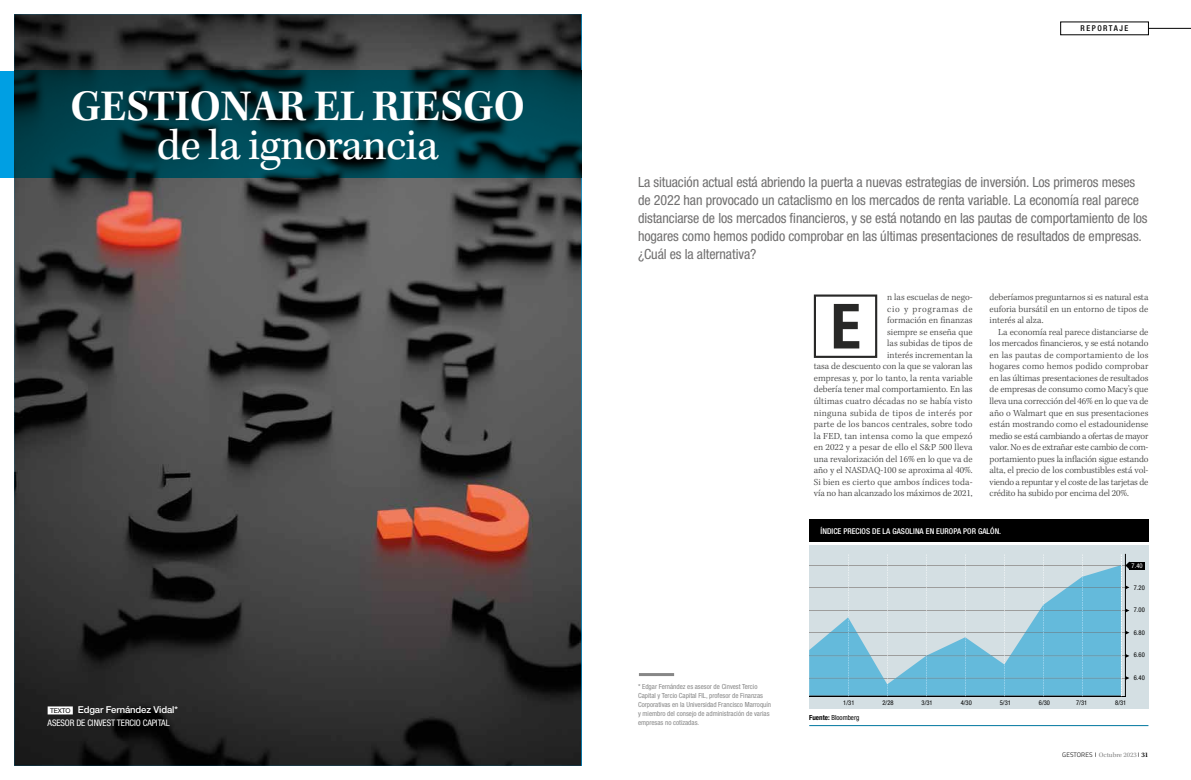
<style>
.page{position:relative;width:1191px;height:780px;background:#fff}
.page>*{position:absolute;margin:0;border:0;box-sizing:border-box;transform-origin:0 0}
.t1{font:700 condensed 62.3px "Helvetica Neue LT Std";color:#282827}
.t2{font:600 45px "Kepler Std";letter-spacing:-.01em;color:#fff}
.t3{font:45px "Kepler Std";letter-spacing:-.015em;color:#fff}
.t4{font:condensed 14px/18px "Helvetica Neue LT Std";letter-spacing:-.005em;color:#706f6f}
.t5{font:300 9.5px/11.5px "Kepler Std";letter-spacing:.005em;color:#3c3c3b;text-align:justify}
.t6{font:500 9.5px "Helvetica Neue LT Std";letter-spacing:-.015em;color:#fff}
.t7{font:condensed 9px "Helvetica Neue LT Std";letter-spacing:-.01em;color:#fff}
.t8{font:500 condensed 8px "Helvetica Neue LT Std";letter-spacing:.005em;color:#fff}
.t9{font:500 condensed 8px "Helvetica Neue LT Std";letter-spacing:.19em;color:#000}
.t10{font:condensed 7px/9px "Helvetica Neue LT Std";color:#878787}
.t11{font:7px "Kepler Std";color:#878787}
.t12{font:condensed 7px "Helvetica Neue LT Std";color:#000}
.t13{font:condensed 6.5px "Helvetica Neue LT Std";color:#000}
.t14{font:condensed 6.5px "Helvetica Neue LT Std";color:#fff}
.s1{font-weight:400;font-size:6.7px;color:#000}
.s2{font-weight:700}
.s3{font-family:"Titillium";font-weight:300;font-size:6.5px;color:#000}
.s4{font-weight:600;color:#000}
</style>
<div class="page">
<img style="left:14px;top:14px;width:567px;height:751px">
<div style="left:48px;top:706px;width:25px;height:8px;background:#fff"></div>
<div style="left:0;top:71px;width:14px;height:106px;background:#009fe3"></div>
<img style="left:14px;top:71px;width:567px;height:106px">
<div style="left:814px;top:294px;width:63px;height:64px;border:2px solid #282827"></div>
<hr style="left:639px;top:673px;width:35px;height:3px;background:#878787">
<div style="left:809px;top:545px;width:339px;height:164px;background:#d4dfe3"></div>
<div style="left:1129px;top:561px;width:15px;height:8px;background:#000"></div>
<svg style="left:809px;top:554px;width:320px;height:142px"></svg>
<div style="left:809px;top:520px;width:339px;height:22px;background:#000"></div>
<hr style="left:809px;top:725px;width:339px;height:1px;background:#00779f">
<hr style="left:1148px;top:28px;width:43px;height:1px;background:#000">
<h2 class="t2" style="left:70px;top:81px;width:456px">GESTIONAR EL RIESGO</h2>
<h2 class="t3" style="left:157px;top:120px;width:283px">de la ignorancia</h2>
<p class="t6" style="left:50px;top:704px;width:129px"><span class="s1">TEXTO</span> Edgar Fernández Vidal*</p>
<p class="t7" style="left:48px;top:717px;width:123px">ASESOR DE CINVEST TERCIO CAPITAL</p>
<p class="t9" style="left:1080px;top:24px;width:49px">REPORTAJE</p>
<p class="t4" style="left:638px;top:173px;width:511px">La situación actual está abriendo la puerta a nuevas estrategias de inversión. Los primeros meses de 2022 han provocado un cataclismo en los mercados de renta variable. La economía real parece distanciarse de los mercados financieros, y se está notando en las pautas de comportamiento de los hogares como hemos podido comprobar en las últimas presentaciones de resultados de empresas. ¿Cuál es la alternativa?</p>
<p class="t5" style="left:989px;top:292px;width:160px">deberíamos preguntarnos si es natural esta euforia bursátil en un entorno de tipos de interés al alza.</p>
<p class="t5" style="left:989px;top:326px;width:160px;text-indent:9px">La economía real parece distanciarse de los mercados financieros, y se está notando en las pautas de comportamiento de los hogares como hemos podido comprobar en las últimas presentaciones de resultados de empresas de consumo como Macy’s que lleva una corrección del 46% en lo que va de año o Walmart que en sus presentaciones están mostrando como el estadounidense medio se está cambiando a ofertas de mayor valor. No es de extrañar este cambio de com&shy;portamiento pues la inflación sigue estando alta, el precio de los combustibles está vol&shy;viendo a repuntar y el coste de las tarjetas de crédito ha subido por encima del 20%.</p>
<p class="t5" style="left:814px;top:292px;width:160px;text-align:right">n las escuelas de nego-<br>cio y programas de<br>formación en finanzas<br>siempre se enseña que<br>las subidas de tipos de<br>interés incrementan la<br>tasa de descuento con la que se valoran las empresas y, por lo tanto, la renta variable debería tener mal comportamiento. En las últimas cuatro décadas no se había visto ninguna subida de tipos de interés por parte de los bancos centrales, sobre todo la FED, tan intensa como la que empezó en 2022 y a pesar de ello el S&amp;P 500 lleva una revalorización del 16% en lo que va de año y el NASDAQ-100 se aproxima al 40%.<br>Si bien es cierto que ambos índices toda&shy;vía no han alcanzado los máximos de 2021,</p>
<h1 class="t1" style="left:830px;top:288px;width:31px">E</h1>
<p class="t10" style="left:638px;top:682px;width:135px">* Edgar Fernández es asesor de Cinvest Tercio Capital y Tercio Capital FIL, profesor de Finanzas Corporativas en la Universidad Francisco Marroquín y miembro del consejo de administración de varias empresas no cotizadas.</p>
<p class="t8" style="left:820px;top:526px;width:182px">ÍNDICE PRECIOS DE LA GASOLINA EN EUROPA POR GALÓN.</p>
<p class="t14" style="left:1131px;top:561px;width:12px">7.40</p>
<p class="t13" style="left:1133px;top:583px;width:12px">7.20</p>
<p class="t13" style="left:1133px;top:606px;width:12px">7.00</p>
<p class="t13" style="left:1133px;top:628px;width:12px">6.80</p>
<p class="t13" style="left:1133px;top:651px;width:12px">6.60</p>
<p class="t13" style="left:1133px;top:673px;width:12px">6.40</p>
<p class="t13" style="left:843px;top:699px;width:13px">1/31</p>
<p class="t13" style="left:882px;top:699px;width:13px">2/28</p>
<p class="t13" style="left:921px;top:699px;width:13px">3/31</p>
<p class="t13" style="left:960px;top:699px;width:13px">4/30</p>
<p class="t13" style="left:999px;top:699px;width:13px">5/31</p>
<p class="t13" style="left:1039px;top:699px;width:13px">6/30</p>
<p class="t13" style="left:1076px;top:699px;width:13px">7/31</p>
<p class="t13" style="left:1115px;top:699px;width:13px">8/31</p>
<p class="t12" style="left:809px;top:713px;width:52px"><span class="s2">Fuente:</span> Bloomberg</p>
<p class="t11" style="left:1062px;top:750px;width:88px"><span class="s3">GESTORES</span> Octubre 2023 <span class="s4">31</span></p>
</div>
